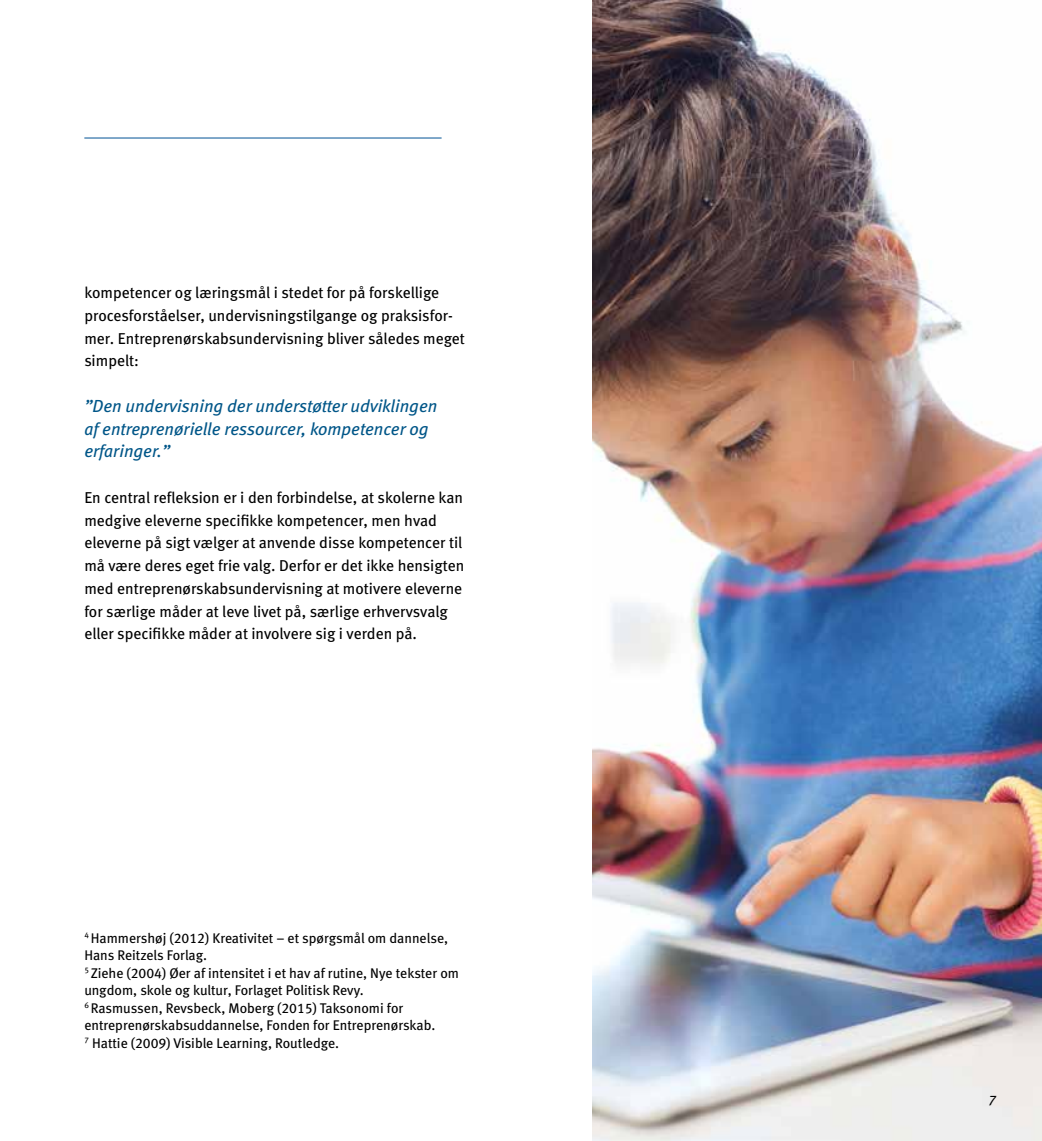
<style>
.page{position:relative;width:1042px;height:1141px;background:#fff}
.page>*{position:absolute;margin:0;border:0;box-sizing:border-box;transform-origin:0 0}
.t1{font:italic 17.5px/22.8px "Meta Book LF";color:#005688}
.t2{font:15.75px/22.8px "Meta Book LF";color:#000}
.t3{font:14px/17.5px "Meta Book LF";color:#000}
.t4{font:italic 14px "Meta Book LF";color:#000}
</style>
<div class="page">
<img style="left:592px;top:0;width:450px;height:1141px">
<hr style="left:84px;top:137px;width:357px;height:2px;background:#6e9cc2">
<p class="t2" style="left:84px;top:281px;width:382px">kompetencer og læringsmål i stedet for på forskellige procesforståelser, undervisningstilgange og praksisfor&shy;mer. Entreprenørskabsundervisning bliver således meget simpelt:</p>
<p class="t1" style="left:84px;top:394px;width:354px">”Den undervisning der understøtter udviklingen af entreprenørielle ressourcer, kompetencer og erfaringer.”</p>
<p class="t2" style="left:84px;top:486px;width:382px">En central refleksion er i den forbindelse, at skolerne kan medgive eleverne specifikke kompetencer, men hvad eleverne på sigt vælger at anvende disse kompetencer til må være deres eget frie valg. Derfor er det ikke hensigten med entreprenørskabsundervisning at motivere eleverne for særlige måder at leve livet på, særlige erhvervsvalg eller specifikke måder at involvere sig i verden på.</p>
<p class="t3" style="left:84px;top:929px;width:376px"><sup>4</sup> Hammershøj (2012) Kreativitet – et spørgsmål om dannelse, Hans Reitzels Forlag.<br><sup>5</sup> Ziehe (2004) Øer af intensitet i et hav af rutine, Nye tekster om ungdom, skole og kultur, Forlaget Politisk Revy.<br><sup>6</sup> Rasmussen, Revsbeck, Moberg (2015) Taksonomi for entreprenørskabsuddannelse, Fonden for Entreprenørskab.<br><sup>7</sup> Hattie (2009) Visible Learning, Routledge.</p>
<p class="t4" style="left:988px;top:1092px;width:9px">7</p>
</div>
